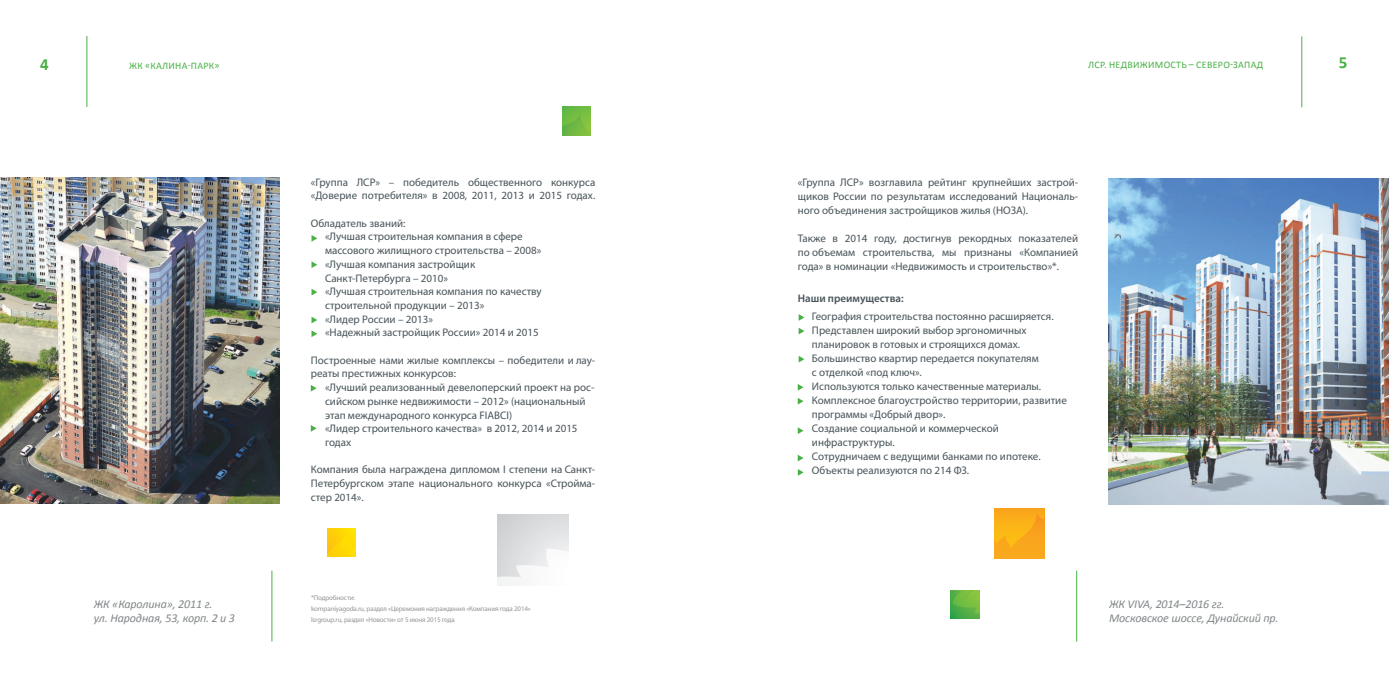
<style>
.page{position:relative;width:1389px;height:695px;background:#fff}
.page>*{position:absolute;margin:0;border:0;box-sizing:border-box;transform-origin:0 0}
.t1{font:700 17px "Calibri";color:#49b045}
.t2{font:italic 12px/14px "Calibri";letter-spacing:-.01em;color:#818688}
.t3{font:11px/13.7px "Myriad Pro";color:#475359}
.t4{font:600 11px "Myriad Pro";color:#475359}
.t5{font:10px "Calibri";letter-spacing:.03em;color:#49b045}
.t6{font:7px/11px "Myriad Pro";letter-spacing:-.02em;color:#939598}
</style>
<div class="page">
<hr style="left:86px;top:36px;width:1px;height:71px;background:#49b045">
<hr style="left:1301px;top:36px;width:1px;height:71px;background:#49b045">
<img style="left:1109px;top:178px;width:280px;height:327px">
<hr style="left:1076px;top:570px;width:1px;height:71px;background:#49b045">
<hr style="left:271px;top:570px;width:1px;height:71px;background:#49b045">
<img style="left:994px;top:508px;width:50px;height:50px">
<img style="left:951px;top:590px;width:28px;height:29px">
<img style="left:327px;top:528px;width:29px;height:28px">
<img style="left:562px;top:107px;width:29px;height:28px">
<img style="left:0;top:177px;width:280px;height:326px">
<svg style="left:311px;top:235px;width:6px;height:7px"></svg>
<svg style="left:311px;top:261px;width:6px;height:7px"></svg>
<svg style="left:311px;top:289px;width:6px;height:6px"></svg>
<svg style="left:311px;top:316px;width:6px;height:7px"></svg>
<svg style="left:311px;top:330px;width:6px;height:7px"></svg>
<svg style="left:311px;top:385px;width:6px;height:6px"></svg>
<svg style="left:311px;top:425px;width:6px;height:7px"></svg>
<svg style="left:799px;top:314px;width:6px;height:7px"></svg>
<svg style="left:799px;top:328px;width:6px;height:6px"></svg>
<svg style="left:799px;top:356px;width:6px;height:6px"></svg>
<svg style="left:798px;top:469px;width:6px;height:7px"></svg>
<svg style="left:798px;top:427px;width:6px;height:7px"></svg>
<svg style="left:798px;top:455px;width:6px;height:6px"></svg>
<svg style="left:798px;top:384px;width:6px;height:6px"></svg>
<svg style="left:798px;top:398px;width:6px;height:6px"></svg>
<h1 class="t1" style="left:40px;top:53px;width:10px">4</h1>
<p class="t5" style="left:129px;top:60px;width:92px">ЖК «КАЛИНА-ПАРК»</p>
<p class="t5" style="left:1088px;top:58px;width:177px">ЛСР. НЕДВИЖИМОСТЬ – СЕВЕРО-ЗАПАД</p>
<h1 class="t1" style="left:1339px;top:52px;width:10px">5</h1>
<p class="t2" style="left:94px;top:596px;width:143px">ЖК «Каролина», 2011 г.<br>ул. Народная, 53, корп. 2 и 3</p>
<p class="t3" style="left:311px;top:175px;width:286px">«Группа ЛСР» – победитель общественного конкурса «Доверие потребителя» в 2008, 2011, 2013 и 2015 годах.</p>
<p class="t3" style="left:325px;top:216px;width:218px;text-indent:-14px">Обладатель званий:<br>«Лучшая строительная компания в сфере массового жилищного строительства – 2008» «Лучшая компания застройщик<br>Санкт-Петербурга – 2010»<br>«Лучшая строительная компания по качеству строительной продукции – 2013»<br>«Лидер России – 2013»<br>«Надежный застройщик России» 2014 и 2015</p>
<p class="t3" style="left:311px;top:353px;width:285px">Построенные нами жилые комплексы – победители и лау&shy;реаты престижных конкурсов:</p>
<p class="t3" style="left:325px;top:380px;width:271px">«Лучший реализованный девелоперский проект на рос&shy;сийском рынке недвижимости – 2012» (национальный этап международного конкурса FIABCI)<br>«Лидер строительного качества» в 2012, 2014 и 2015 годах</p>
<p class="t3" style="left:311px;top:462px;width:286px;text-align:justify">Компания была награждена дипломом I степени на Санкт-Петербургском этапе национального конкурса «Стройма&shy;стер 2014».</p>
<p class="t6" style="left:311px;top:591px;width:221px">*Подробности:<br>kompaniyagoda.ru, раздел «Церемония награждения «Компания года 2014» lsrgroup.ru, раздел «Новости» от 5 июня 2015 года</p>
<p class="t3" style="left:798px;top:175px;width:282px;line-height:14px;text-align:justify">«Группа ЛСР» возглавила рейтинг крупнейших застрой&shy;щиков России по результатам исследований Националь&shy;ного объединения застройщиков жилья (НОЗА).</p>
<p class="t3" style="left:798px;top:231px;width:282px;line-height:14px;text-align:justify">Также в 2014 году, достигнув рекордных показателей по объемам строительства, мы признаны «Компанией года» в номинации «Недвижимость и строительство»*.</p>
<p class="t4" style="left:798px;top:291px;width:107px">Наши преимущества:</p>
<p class="t3" style="left:812px;top:309px;width:256px;line-height:14px">География строительства постоянно расширяется.<br>Представлен широкий выбор эргономичных планировок в готовых и строящихся домах.<br>Большинство квартир передается покупателям<br>с отделкой «под ключ».<br>Используются только качественные материалы.<br>Комплексное благоустройство территории, развитие программы «Добрый двор».<br>Создание социальной и коммерческой инфраструктуры.<br>Сотрудничаем с ведущими банками по ипотеке.<br>Объекты реализуются по 214 ФЗ.</p>
<p class="t2" style="left:1109px;top:596px;width:171px">ЖК VIVA, 2014–2016 гг.<br>Московское шоссе, Дунайский пр.</p>
</div>
